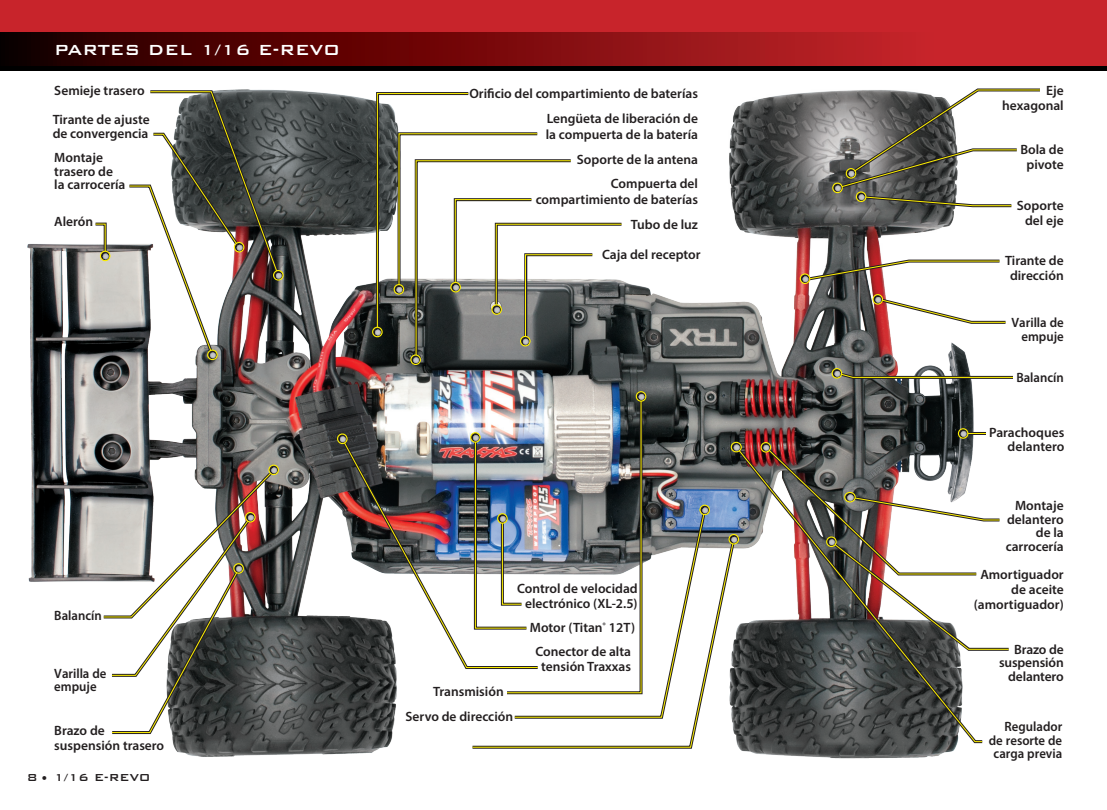
<style>
.page{position:relative;width:1107px;height:810px;background:#fff}
.page>*{position:absolute;margin:0;border:0;box-sizing:border-box;transform-origin:0 0}
.t1{font:500 19.5px "Bank Gothic BT";color:#fff}
.t2{font:600 13.5px/13.5px "Myriad Pro";color:#231f20;text-align:right}
.t3{font:600 13.5px/13.5px "Myriad Pro";color:#231f20;text-align:right;scale:.95 1}
.t4{font:500 13.5px "Bank Gothic BT";color:#231f20}
</style>
<div class="page">
<div style="left:0;top:0;width:1107px;height:70px;background:#000"></div>
<div style="left:0;top:0;width:1107px;height:51px;background:#c8242b"></div>
<svg style="left:0;top:32px;width:1107px;height:34px;background:#7f0f12"></svg>
<img style="left:27px;top:90px;width:947px;height:669px">
<div style="left:273px;top:270px;width:11px;height:11px;border:1px solid #fff101;border-radius:50%"></div>
<div style="left:832px;top:183px;width:11px;height:10px;border:1px solid #fff101;border-radius:50%"></div>
<svg style="left:833px;top:88px;width:207px;height:121px"></svg>
<div style="left:856px;top:191px;width:10px;height:11px;border:1px solid #fff101;border-radius:50%"></div>
<svg style="left:126px;top:89px;width:157px;height:271px"></svg>
<div style="left:234px;top:242px;width:10px;height:10px;border:1px solid #fff101;border-radius:50%"></div>
<div style="left:268px;top:465px;width:11px;height:10px;border:1px solid #fff101;border-radius:50%"></div>
<svg style="left:800px;top:258px;width:200px;height:25px"></svg>
<div style="left:800px;top:273px;width:10px;height:11px;border:1px solid #fff101;border-radius:50%"></div>
<svg style="left:873px;top:295px;width:133px;height:30px"></svg>
<div style="left:873px;top:294px;width:10px;height:11px;border:1px solid #fff101;border-radius:50%"></div>
<svg style="left:832px;top:369px;width:181px;height:11px"></svg>
<div style="left:832px;top:368px;width:10px;height:11px;border:1px solid #fff101;border-radius:50%"></div>
<svg style="left:93px;top:221px;width:17px;height:40px"></svg>
<div style="left:100px;top:251px;width:10px;height:10px;border:1px solid #fff101;border-radius:50%"></div>
<div style="left:372px;top:327px;width:11px;height:10px;border:1px solid #fff101;border-radius:50%"></div>
<img style="left:506px;top:396px;width:136px;height:110px">
<svg style="left:636px;top:392px;width:10px;height:9px"></svg>
<div style="left:636px;top:391px;width:10px;height:11px;border:1px solid #fff101;border-radius:50%"></div>
<div style="left:470px;top:432px;width:11px;height:11px;border:1px solid #fff101;border-radius:50%"></div>
<svg style="left:338px;top:435px;width:203px;height:236px"></svg>
<img style="left:341px;top:438px;width:198px;height:230px">
<svg style="left:338px;top:434px;width:9px;height:10px"></svg>
<div style="left:337px;top:433px;width:11px;height:11px;border:1px solid #fff101;border-radius:50%"></div>
<img style="left:514px;top:509px;width:192px;height:27px">
<svg style="left:700px;top:505px;width:9px;height:10px"></svg>
<div style="left:699px;top:505px;width:11px;height:10px;border:1px solid #fff101;border-radius:50%"></div>
<svg style="left:470px;top:536px;width:267px;height:214px"></svg>
<svg style="left:472px;top:538px;width:263px;height:210px"></svg>
<svg style="left:729px;top:535px;width:3px;height:9px"></svg>
<div style="left:728px;top:534px;width:11px;height:11px;border:1px solid #fff101;border-radius:50%"></div>
<svg style="left:732px;top:443px;width:251px;height:302px"></svg>
<svg style="left:735px;top:446px;width:248px;height:296px;background:#636564"></svg>
<svg style="left:731px;top:442px;width:10px;height:10px"></svg>
<div style="left:731px;top:442px;width:11px;height:10px;border:1px solid #fff101;border-radius:50%"></div>
<svg style="left:101px;top:465px;width:177px;height:271px"></svg>
<div style="left:245px;top:512px;width:11px;height:11px;border:1px solid #fff101;border-radius:50%"></div>
<svg style="left:761px;top:429px;width:248px;height:223px"></svg>
<div style="left:958px;top:428px;width:10px;height:11px;border:1px solid #fff101;border-radius:50%"></div>
<div style="left:410px;top:354px;width:11px;height:11px;border:1px solid #fff101;border-radius:50%"></div>
<svg style="left:373px;top:91px;width:252px;height:273px"></svg>
<div style="left:520px;top:336px;width:11px;height:10px;border:1px solid #fff101;border-radius:50%"></div>
<p class="t1" style="left:54px;top:40px;width:288px">PARTES DEL 1/16 E-REVO</p>
<p class="t2" style="left:54px;top:84px;width:92px">Semieje trasero</p>
<p class="t2" style="left:469px;top:86px;width:230px">Orificio del compartimiento de baterías</p>
<p class="t2" style="left:53px;top:112px;width:98px;text-align:left">Tirante de ajuste de convergencia</p>
<p class="t2" style="left:546px;top:110px;width:154px;line-height:16.2px;text-align:left">Lengüeta de liberación de la compuerta de la batería</p>
<p class="t2" style="left:54px;top:151px;width:73px;text-align:left">Montaje trasero de la carrocería</p>
<p class="t2" style="left:577px;top:153px;width:123px">Soporte de la antena</p>
<p class="t2" style="left:536px;top:175px;width:164px;line-height:16.2px">Compuerta del compartimiento de baterías</p>
<p class="t2" style="left:54px;top:215px;width:40px">Alerón</p>
<p class="t2" style="left:631px;top:218px;width:69px">Tubo de luz</p>
<p class="t2" style="left:602px;top:247px;width:100px">Caja del receptor</p>
<p class="t3" style="left:54px;top:609px;width:51px">Balancín</p>
<p class="t3" style="left:54px;top:666px;width:56px;text-align:left">Varilla de empuje</p>
<p class="t2" style="left:54px;top:723px;width:111px;line-height:15px;text-align:left">Brazo de suspensión trasero</p>
<p class="t4" style="left:27px;top:770px;width:125px">8 • 1/16 E-REVO</p>
<p class="t2" style="left:517px;top:581px;width:122px;line-height:15px;text-align:center">Control de velocidad electrónico (XL-2.5)</p>
<p class="t2" style="left:530px;top:621px;width:107px">Motor (Titan<sup>®</sup> 12T)</p>
<p class="t2" style="left:433px;top:685px;width:72px">Transmisión</p>
<p class="t2" style="left:406px;top:709px;width:109px">Servo de dirección</p>
<p class="t2" style="left:535px;top:644px;width:97px;line-height:15px;text-align:center">Conector de alta tensión Traxxas</p>
<p class="t2" style="left:1002px;top:82px;width:63px;line-height:15px">Eje hexagonal</p>
<p class="t2" style="left:1020px;top:142px;width:45px;line-height:15px;text-align:center">Bola de pivote</p>
<p class="t2" style="left:1017px;top:197px;width:48px;line-height:15px">Soporte del eje</p>
<p class="t2" style="left:1005px;top:253px;width:60px;line-height:15px;text-align:center">Tirante de dirección</p>
<p class="t3" style="left:1012px;top:316px;width:56px">Varilla de empuje</p>
<p class="t3" style="left:1016px;top:371px;width:51px">Balancín</p>
<p class="t2" style="left:989px;top:426px;width:77px">Parachoques delantero</p>
<p class="t2" style="left:1006px;top:499px;width:60px">Montaje delantero de la carrocería</p>
<p class="t2" style="left:974px;top:566px;width:91px;line-height:15px">Amortiguador de aceite (amortiguador)</p>
<p class="t2" style="left:999px;top:642px;width:66px">Brazo de suspensión delantero</p>
<p class="t3" style="left:989px;top:720px;width:79px">Regulador de resorte de carga previa</p>
</div>
